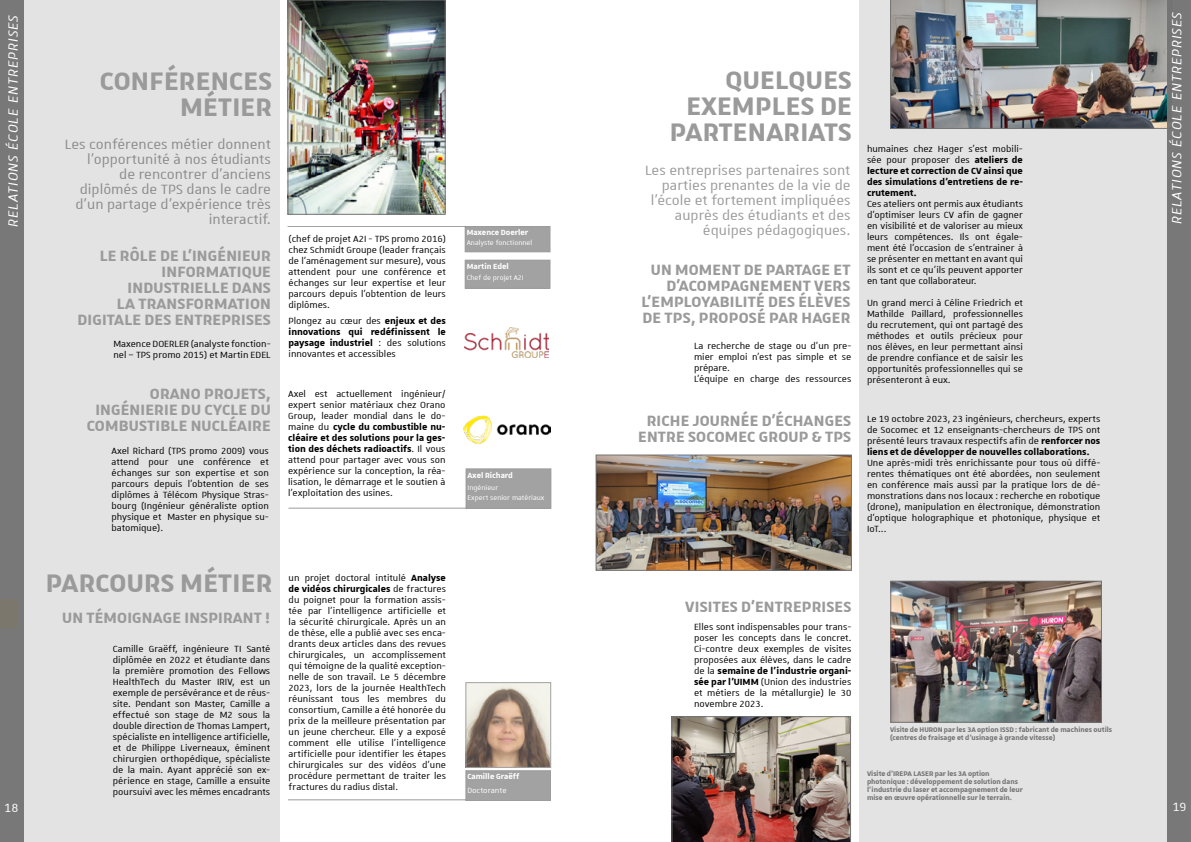
<style>
.page{position:relative;width:1191px;height:842px;background:#fff}
.page>*{position:absolute;margin:0;border:0;box-sizing:border-box;transform-origin:0 0}
.t1{font:700 34px/26px "Unistra A";letter-spacing:.01em;color:#9b9a9a;text-align:right}
.t2{font:700 20px/16px "Unistra A";letter-spacing:.01em;color:#9b9a9a;text-align:right}
.t3{font:18px/15px "Unistra A";color:#8c8b8b;text-align:right}
.t4{font:18px/15px "Unistra A";color:#9b9a9a;text-align:right}
.t5{font:italic 18px "Unistra A";letter-spacing:.05em;color:#fff}
.t6{font:16px "Unistra A";color:#fff}
.t7{font:12px/11px "Unistra A";color:#000;text-align:justify}
.t8{font:700 12px/11px "Unistra A";color:#000;text-align:justify}
.t9{font:700 10px "Unistra A";color:#fff}
.t10{font:10px "Unistra A";color:#fff}
.t11{font:700 9px/8px "Unistra A";color:#747373}
.t12{font:9px/10px "Unistra A";color:#fff}
.s1{font-weight:400}
.s2{font-weight:700}
</style>
<div class="page">
<div style="left:859px;top:0;width:329px;height:842px;background:#e3e3e3"></div>
<div style="left:0;top:0;width:280px;height:842px;background:#e3e3e3"></div>
<img style="left:468px;top:684px;width:81px;height:81px">
<div style="left:466px;top:682px;width:85px;height:85px;border:1px solid #8c8b8b"></div>
<hr style="left:288px;top:800px;width:178px;height:1px;background:#858383">
<div style="left:466px;top:771px;width:85px;height:29px;background:#a3a2a2"></div>
<div style="left:466px;top:770px;width:85px;height:31px;border:1px solid #858383"></div>
<img style="left:290px;top:2px;width:153px;height:210px">
<div style="left:288px;top:0;width:157px;height:214px;border:1px solid #747373"></div>
<div style="left:465px;top:227px;width:85px;height:25px;background:#a3a2a2"></div>
<div style="left:465px;top:226px;width:85px;height:26px;border:1px solid #858383"></div>
<hr style="left:288px;top:226px;width:178px;height:1px;background:#858383">
<div style="left:466px;top:469px;width:85px;height:39px;background:#a3a2a2"></div>
<hr style="left:288px;top:508px;width:178px;height:1px;background:#858383">
<img style="left:464px;top:328px;width:84px;height:30px">
<img style="left:463px;top:415px;width:88px;height:29px">
<img style="left:890px;top:0;width:276px;height:129px">
<img style="left:892px;top:583px;width:207px;height:137px">
<div style="left:890px;top:581px;width:211px;height:141px;border:1px solid #747373"></div>
<img style="left:672px;top:716px;width:178px;height:126px">
<img style="left:598px;top:457px;width:251px;height:111px">
<div style="left:596px;top:455px;width:255px;height:115px;border:1px solid #747373"></div>
<div style="left:465px;top:260px;width:85px;height:28px;background:#a3a2a2"></div>
<div style="left:0;top:0;width:24px;height:842px;background:#747373"></div>
<div style="left:1166px;top:0;width:25px;height:842px;background:#747373"></div>
<h3 class="t5" style="left:4px;top:227px;width:214px;rotate:-90deg">RELATIONS ÉCOLE ENTREPRISES</h3>
<h3 class="t5" style="left:1167px;top:224px;width:214px;rotate:-90deg">RELATIONS ÉCOLE ENTREPRISES</h3>
<h1 class="t1" style="left:100px;top:66px;width:174px">CONFÉRENCES<br>MÉTIER</h1>
<h1 class="t1" style="left:670px;top:66px;width:183px">QUELQUES<br>EXEMPLES DE<br>PARTENARIATS</h1>
<h3 class="t3" style="left:65px;top:136px;width:208px">Les conférences métier donnent l'opportunité à nos étudiants<br>de rencontrer d'anciens diplômés de TPS dans le cadre d'un partage d'expérience très interactif.</h3>
<p class="t8" style="left:867px;top:143px;width:157px"><span class="s1">humaines chez Hager s’est mobili&shy;sée pour proposer des</span> ateliers de lecture et correction de CV ainsi que des simulations d’entretiens de re&shy;crutement.</p>
<p class="t7" style="left:867px;top:198px;width:157px">Ces ateliers ont permis aux étudiants d’optimiser leurs CV afin de gagner en visibilité et de valoriser au mieux leurs compétences. Ils ont égale&shy;ment été l’occasion de s’entrainer à se présenter en mettant en avant qui ils sont et ce qu’ils peuvent apporter en tant que collaborateur.</p>
<p class="t7" style="left:867px;top:297px;width:157px">Un grand merci à Céline Friedrich et Mathilde Paillard, professionnelles du recrutement, qui ont partagé des méthodes et outils précieux pour nos élèves, en leur permettant ainsi de prendre confiance et de saisir les opportunités professionnelles qui se présenteront à eux.</p>
<h3 class="t4" style="left:645px;top:163px;width:207px">Les entreprises partenaires sont parties prenantes de la vie de l'école et fortement impliquées auprès des étudiants et des équipes pédagogiques.</h3>
<p class="t9" style="left:467px;top:227px;width:63px">Maxence Doerler</p>
<p class="t12" style="left:467px;top:238px;width:67px">Analyste fonctionnel</p>
<p class="t7" style="left:288px;top:233px;width:159px">(chef de projet A2I - TPS promo 2016) chez Schmidt Groupe (leader français de l’aménagement sur mesure), vous attendent pour une conférence et échanges sur leur expertise et leur parcours depuis l’obtention de leurs diplômes.</p>
<p class="t8" style="left:288px;top:315px;width:159px"><span class="s1">Plongez au cœur des</span> enjeux et des innovations qui redéfinissent le paysage industriel <span class="s1">: des solutions innovantes et accessibles</span></p>
<h2 class="t2" style="left:77px;top:247px;width:195px">LE RÔLE DE L'INGÉNIEUR<br>INFORMATIQUE<br>INDUSTRIELLE DANS<br>LA TRANSFORMATION<br>DIGITALE DES ENTREPRISES</h2>
<p class="t7" style="left:113px;top:338px;width:159px">Maxence DOERLER (analyste fonction&shy;nel – TPS promo 2015) et Martin EDEL</p>
<p class="t9" style="left:467px;top:261px;width:44px">Martin Edel</p>
<p class="t12" style="left:467px;top:272px;width:59px">Chef de projet A2I</p>
<h2 class="t2" style="left:641px;top:261px;width:210px">UN MOMENT DE PARTAGE ET<br>D'ACOMPAGNEMENT VERS<br>L'EMPLOYABILITÉ DES ÉLÈVES<br>DE TPS, PROPOSÉ PAR HAGER</h2>
<p class="t7" style="left:694px;top:340px;width:159px;text-align:left">La recherche de stage ou d’un pre&shy;mier emploi n’est pas simple et se prépare.<br>L’équipe en charge des ressources</p>
<h2 class="t2" style="left:87px;top:385px;width:185px">ORANO PROJETS,<br>INGÉNIERIE DU CYCLE DU<br>COMBUSTIBLE NUCLÉAIRE</h2>
<p class="t7" style="left:111px;top:445px;width:159px">Axel Richard (TPS promo 2009) vous attend pour une conférence et échanges sur son expertise et son parcours depuis l’obtention de ses diplômes à Télécom Physique Stras&shy;bourg (Ingénieur généraliste option physique et Master en physique su&shy;batomique).</p>
<p class="t7" style="left:288px;top:388px;width:159px">Axel est actuellement ingénieur/ expert senior matériaux chez Orano Group, leader mondial dans le do&shy;maine du <span class="s2">cycle du combustible nu&shy;cléaire et des solutions pour la ges&shy;tion des déchets radioactifs</span>. Il vous attend pour partager avec vous son expérience sur la conception, la réa&shy;lisation, le démarrage et le soutien à l’exploitation des usines.</p>
<p class="t9" style="left:467px;top:469px;width:47px">Axel Richard</p>
<p class="t12" style="left:467px;top:483px;width:78px">Ingénieur<br>Expert senior matériaux</p>
<h2 class="t2" style="left:638px;top:412px;width:214px;text-align:center">RICHE JOURNÉE D'ÉCHANGES<br>ENTRE SOCOMEC GROUP &amp; TPS</h2>
<p class="t7" style="left:867px;top:413px;width:235px">Le 19 octobre 2023, 23 ingénieurs, chercheurs, experts de Socomec et 12 enseignants-chercheurs de TPS ont présenté leurs travaux respectifs afin de <span class="s2">renforcer nos liens et de développer de nouvelles collaborations.</span></p>
<p class="t7" style="left:867px;top:457px;width:235px">Une après-midi très enrichissante pour tous où diffé&shy;rentes thématiques ont été abordées, non seulement en conférence mais aussi par la pratique lors de dé&shy;monstrations dans nos locaux : recherche en robotique (drone), manipulation en électronique, démonstration d'optique holographique et photonique, physique et IoT...</p>
<h1 class="t1" style="left:46px;top:569px;width:228px">PARCOURS MÉTIER</h1>
<p class="t7" style="left:289px;top:572px;width:159px">un projet doctoral intitulé <span class="s2">Analyse de vidéos chirurgicales</span> de fractures du poignet pour la formation assis&shy;tée par l’intelligence artificielle et la sécurité chirurgicale. Après un an de thèse, elle a publié avec ses enca&shy;drants deux articles dans des revues chirurgicales, un accomplissement qui témoigne de la qualité exception&shy;nelle de son travail. Le 5 décembre 2023, lors de la journée HealthTech réunissant tous les membres du consortium, Camille a été honorée du prix de la meilleure présentation par un jeune chercheur. Elle y a exposé comment elle utilise l’intelligence artificielle pour identifier les étapes chirurgicales sur des vidéos d’une procédure permettant de traiter les fractures du radius distal.</p>
<h2 class="t2" style="left:685px;top:598px;width:167px">VISITES D'ENTREPRISES</h2>
<p class="t7" style="left:694px;top:621px;width:159px">Elles sont indispensables pour trans&shy;poser les concepts dans le concret.<br>Ci-contre deux exemples de visites proposées aux élèves, dans le cadre de la <span class="s2">semaine de l'industrie organi&shy;sée par l'UIMM</span> (Union des industries et métiers de la métallurgie) le 30 novembre 2023.</p>
<h2 class="t2" style="left:62px;top:609px;width:210px">UN TÉMOIGNAGE INSPIRANT !</h2>
<p class="t7" style="left:113px;top:643px;width:159px">Camille Graëff, ingénieure TI Santé diplômée en 2022 et étudiante dans la première promotion des Fellows HealthTech du Master IRIV, est un exemple de persévérance et de réus&shy;site. Pendant son Master, Camille a effectué son stage de M2 sous la double direction de Thomas Lampert, spécialiste en intelligence artificielle, et de Philippe Liverneaux, éminent chirurgien orthopédique, spécialiste de la main. Ayant apprécié son ex&shy;périence en stage, Camille a ensuite poursuivi avec les mêmes encadrants</p>
<p class="t11" style="left:890px;top:726px;width:224px">Visite de HURON par les 3A option ISSD : fabricant de machines outils (centres de fraisage et d'usinage à grande vitesse)</p>
<p class="t11" style="left:867px;top:769px;width:157px">Visite d'IREPA LASER par les 3A option photonique : développement de solution dans l'industrie du laser et accompagnement de leur mise en œuvre opérationnelle sur le terrain.</p>
<p class="t9" style="left:467px;top:771px;width:53px">Camille Graëff</p>
<p class="t10" style="left:467px;top:785px;width:41px">Doctorante</p>
<h3 class="t6" style="left:4px;top:799px;width:16px">18</h3>
<h3 class="t6" style="left:1172px;top:799px;width:16px">19</h3>
</div>
